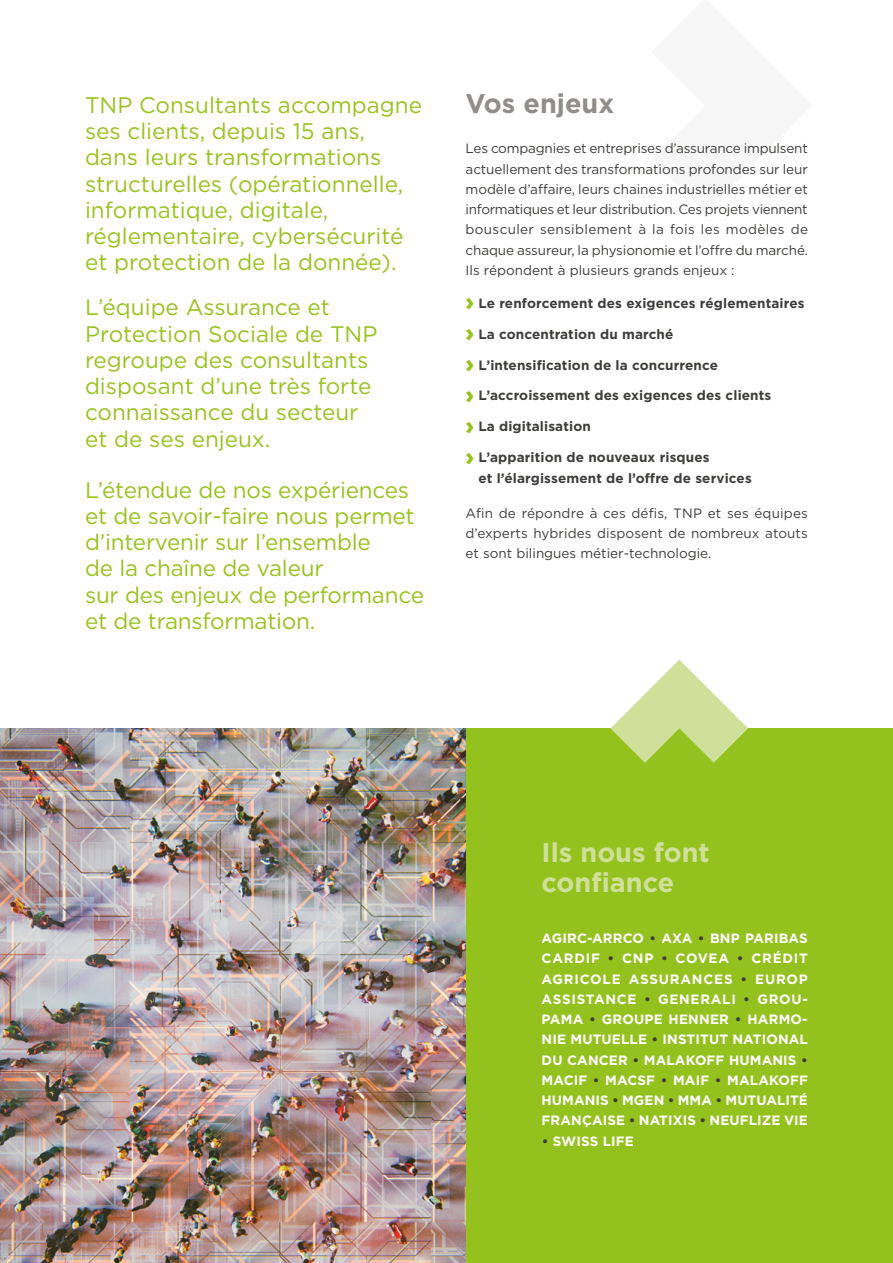
<style>
.page{position:relative;width:893px;height:1263px;background:#fff}
.page>*{position:absolute;margin:0;border:0;box-sizing:border-box;transform-origin:0 0}
.t1{font:700 27px/30px "Gotham";color:#cfe09b}
.t2{font:700 27px "Gotham";color:#908d8b}
.t3{font:22.5px/26.2px "Gotham";color:#98c21d}
.t4{font:13.5px/20.2px "Gotham";color:#3d3d3b;text-align:justify}
.t5{font:700 13.5px/20.2px "Gotham";letter-spacing:.005em;color:#fff;text-align:justify}
.t6{font:700 13.5px/20.2px "Gotham";letter-spacing:.01em;color:#3d3d3b}
.s1{font-weight:900;font-size:24px;color:#98c21d}
.s2{color:#3d3d3b}
</style>
<div class="page">
<div style="left:466px;top:729px;width:427px;height:534px;background:#95c11f"></div>
<img style="left:0;top:729px;width:466px;height:534px">
<svg style="left:610px;top:660px;width:138px;height:103px"></svg>
<p class="t3" style="left:85px;top:91px;width:338px">TNP Consultants accompagne ses clients, depuis 15 ans, dans leurs transformations structurelles (opérationnelle, informatique, digitale, réglementaire, cybersécurité et protection de la donnée).</p>
<p class="t3" style="left:85px;top:294px;width:294px">L’équipe Assurance et<br>Protection Sociale de TNP regroupe des consultants disposant d’une très forte connaissance du secteur et de ses enjeux.</p>
<p class="t3" style="left:85px;top:476px;width:340px">L’étendue de nos expériences et de savoir-faire nous permet d’intervenir sur l’ensemble<br>de la chaîne de valeur<br>sur des enjeux de performance et de transformation.</p>
<p class="t2" style="left:466px;top:85px;width:150px">Vos enjeux</p>
<p class="t4" style="left:466px;top:138px;width:344px">Les compagnies et entreprises d’assurance impulsent actuellement des transformations profondes sur leur modèle d’affaire, leurs chaines industrielles métier et informatiques et leur distribution. Ces projets viennent bousculer sensiblement à la fois les modèles de chaque assureur, la physionomie et l’offre du marché.<br>Ils répondent à plusieurs grands enjeux :</p>
<p class="t6" style="left:466px;top:293px;width:340px"><span class="s1">›</span> Le renforcement des exigences réglementaires</p>
<p class="t6" style="left:466px;top:324px;width:209px"><span class="s1">›</span> La concentration du marché</p>
<p class="t6" style="left:466px;top:355px;width:254px"><span class="s1">›</span> L’intensification de la concurrence</p>
<p class="t6" style="left:466px;top:385px;width:307px"><span class="s1">›</span> L’accroissement des exigences des clients</p>
<p class="t6" style="left:466px;top:416px;width:127px"><span class="s1">›</span> La digitalisation</p>
<p class="t6" style="left:478px;top:447px;width:275px;text-indent:-13px"><span class="s1">›</span> L’apparition de nouveaux risques<br>et l’élargissement de l’offre de services</p>
<p class="t4" style="left:466px;top:503px;width:344px">Afin de répondre à ces défis, TNP et ses équipes d’experts hybrides disposent de nombreux atouts et sont bilingues métier-technologie.</p>
<p class="t1" style="left:542px;top:837px;width:170px">Ils nous font confiance</p>
<p class="t5" style="left:542px;top:928px;width:268px">AGIRC-ARRCO <span class="s2">•</span> AXA <span class="s2">•</span> BNP PARIBAS CARDIF <span class="s2">•</span> CNP <span class="s2">•</span> COVEA <span class="s2">•</span> CRÉDIT AGRICOLE ASSURANCES <span class="s2">•</span> EUROP ASSISTANCE <span class="s2">•</span> GENERALI <span class="s2">•</span> GROU-PAMA <span class="s2">•</span> GROUPE HENNER <span class="s2">•</span> HARMO-NIE MUTUELLE <span class="s2">•</span> INSTITUT NATIONAL DU CANCER <span class="s2">•</span> MALAKOFF HUMANIS <span class="s2">• </span>MACIF <span class="s2">•</span> MACSF <span class="s2">•</span> MAIF <span class="s2">•</span> MALAKOFF HUMANIS <span class="s2">•</span> MGEN <span class="s2">•</span> MMA <span class="s2">•</span> MUTUALITÉ FRANÇAISE <span class="s2">•</span> NATIXIS <span class="s2">•</span> NEUFLIZE VIE</p>
<p class="t5" style="left:542px;top:1131px;width:94px"><span class="s2">•</span> SWISS LIFE</p>
</div>
